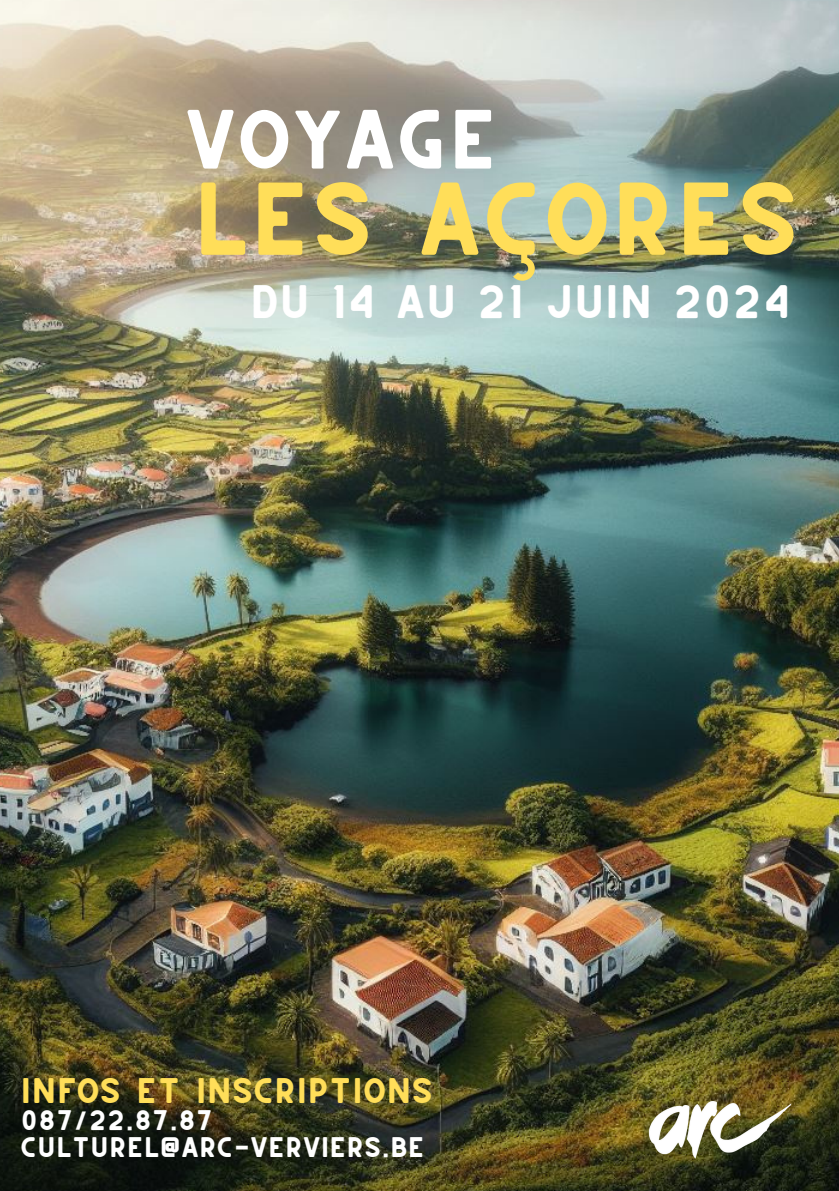
<style>
.page{position:relative;width:839px;height:1191px;background:#fff}
.page>*{position:absolute;margin:0;border:0;box-sizing:border-box;transform-origin:0 0}
.t1{font:72.8px "CS Gordon Rounded";color:#ffde59}
.t2{font:59px "CS Gordon Rounded";color:#fff}
.t3{font:33px "CS Gordon Rounded";color:#fff}
.t4{font:25px "CS Gordon Rounded";color:#ffde59}
.t5{font:20px "CS Gordon Rounded";color:#fff}
</style>
<div class="page">
<img style="left:0;top:0;width:838px;height:1191px">
<img style="left:648px;top:1100px;width:146px;height:59px">
<p class="t2" style="left:184px;top:114px;width:316px">VOYAGE</p>
<p class="t1" style="left:192px;top:187px;width:608px">LES AÇORES</p>
<p class="t3" style="left:250px;top:287px;width:543px">DU 14 AU 21 JUIN 2024</p>
<p class="t4" style="left:21px;top:1080px;width:414px">INFOS ET INSCRIPTIONS</p>
<p class="t5" style="left:21px;top:1112px;width:194px">087/22.87.87</p>
<p class="t5" style="left:21px;top:1139px;width:405px">CULTUREL@ARC-VERVIERS.BE</p>
</div>
